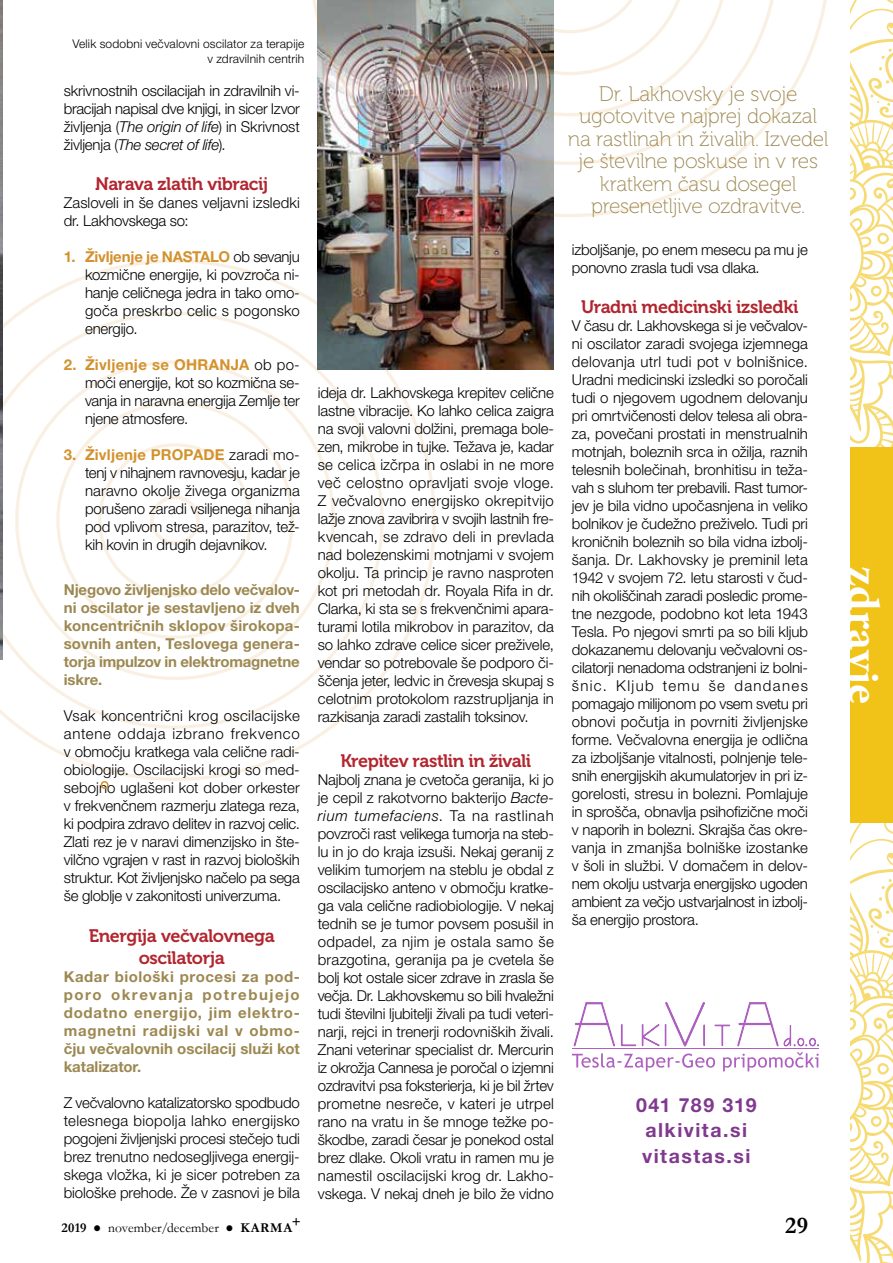
<style>
.page{position:relative;width:893px;height:1263px;background:#fff}
.page>*{position:absolute;margin:0;border:0;box-sizing:border-box;transform-origin:0 0}
.t1{font:700 45px "Minion Pro";letter-spacing:.005em;color:#fff}
.t2{font:700 24px "Garamond";color:#000}
.t3{font:21px/22.5px "Museo 100";letter-spacing:-.02em;color:#9c8852;text-align:center}
.t4{font:700 19.5px/25.5px "Helvetica Neue LT Pro";letter-spacing:.075em;color:#80398e;text-align:center}
.t5{font:18px/22.5px "Museo 700";letter-spacing:-.025em;color:#b1262f;text-align:center}
.t6{font:300 15px/18px "Helvetica Neue LT Pro";letter-spacing:-.01em;color:#000;text-align:justify}
.t7{font:700 15px/18px "Helvetica Neue LT Pro";letter-spacing:-.005em;color:#9c8852;text-align:justify}
.t8{font:13.5px "Garamond";letter-spacing:.01em;color:#000}
.t9{font:300 12px/14.4px "Helvetica Neue LT Pro";letter-spacing:.015em;color:#000;text-align:right}
.s1{font-style:italic}
.s2{font-weight:700;color:#d3922e}
.s3{font-weight:700}
</style>
<div class="page">
<div style="left:850px;top:447px;width:43px;height:376px;background:#f1c319"></div>
<svg style="left:850px;top:823px;width:43px;height:440px"></svg>
<svg style="left:850px;top:0;width:43px;height:447px"></svg>
<svg style="left:0;top:259px;width:436px;height:522px"></svg>
<img style="left:0;top:0;width:2px;height:659px">
<img style="left:317px;top:217px;width:237px;height:153px">
<div style="left:101px;top:781px;width:8px;height:8px;border:2px solid #d3922e;border-radius:50%"></div>
<img style="left:312px;top:0;width:515px;height:217px">
<svg style="left:572px;top:1002px;width:247px;height:69px"></svg>
<p class="t9" style="left:72px;top:37px;width:233px">Velik sodobni večvalovni oscilator za terapije v zdravilnih centrih</p>
<p class="t6" style="left:64px;top:81px;width:238px">skrivnostnih oscilacijah in zdravilnih vi&shy;bracijah napisal dve knjigi, in sicer Izvor življenja (<span class="s1">The origin of life</span>) in Skrivnost življenja (<span class="s1">The secret of life</span>).</p>
<p class="t5" style="left:95px;top:173px;width:175px">Narava zlatih vibracij</p>
<p class="t6" style="left:64px;top:194px;width:238px">Zasloveli in še danes veljavni izsledki dr. Lakhovskega so:</p>
<p class="t6" style="left:85px;top:248px;width:216px;text-indent:-21px"><span class="s2">1. Življenje je NASTALO</span> ob sevanju kozmične energije, ki povzroča ni&shy;hanje celičnega jedra in tako omo&shy;goča preskrbo celic s pogonsko energijo.</p>
<p class="t6" style="left:85px;top:356px;width:216px;text-indent:-21px"><span class="s2">2. Življenje se OHRANJA</span> ob po&shy;moči energije, kot so kozmična se&shy;vanja in naravna energija Zemlje ter njene atmosfere.</p>
<p class="t6" style="left:85px;top:446px;width:216px;text-indent:-21px"><span class="s2">3. Življenje PROPADE</span> zaradi mo&shy;tenj v nihajnem ravnovesju, kadar je naravno okolje živega organizma porušeno zaradi vsiljenega nihanja pod vplivom stresa, parazitov, tež&shy;kih kovin in drugih dejavnikov.</p>
<p class="t7" style="left:64px;top:581px;width:238px">Njegovo življenjsko delo večvalov&shy;ni oscilator je sestavljeno iz dveh koncentričnih sklopov širokopa&shy;sovnih anten, Teslovega genera&shy;torja impulzov in elektromagnetne iskre.</p>
<p class="t6" style="left:64px;top:707px;width:238px">Vsak koncentrični krog oscilacijske antene oddaja izbrano frekvenco v območju kratkega vala celične radi&shy;obiologije. Oscilacijski krogi so med&shy;sebojno uglašeni kot dober orkester v frekvenčnem razmerju zlatega reza, ki podpira zdravo delitev in razvoj celic.<br>Zlati rez je v naravi dimenzijsko in šte&shy;vilčno vgrajen v rast in razvoj bioloških struktur. Kot življenjsko načelo pa sega še globlje v zakonitosti univerzuma.</p>
<p class="t5" style="left:89px;top:925px;width:188px">Energija večvalovnega oscilatorja</p>
<p class="t7" style="left:64px;top:968px;width:238px">Kadar biološki procesi za pod&shy;poro okrevanja potrebujejo dodatno energijo, jim elektro&shy;magnetni radijski val v obmo&shy;čju večvalovnih oscilacij služi kot katalizator.</p>
<p class="t6" style="left:64px;top:1094px;width:238px">Z večvalovno katalizatorsko spodbudo telesnega biopolja lahko energijsko pogojeni življenjski procesi stečejo tudi brez trenutno nedosegljivega energij&shy;skega vložka, ki je sicer potreben za biološke prehode. Že v zasnovi je bila</p>
<p class="t8" style="left:61px;top:1218px;width:241px"><span class="s3">2019</span> ● november/december ● <span class="s3">KARMA</span><sup>+</sup></p>
<p class="t6" style="left:318px;top:383px;width:238px">ideja dr. Lakhovskega krepitev celične lastne vibracije. Ko lahko celica zaigra na svoji valovni dolžini, premaga bole&shy;zen, mikrobe in tujke. Težava je, kadar se celica izčrpa in oslabi in ne more več celostno opravljati svoje vloge.<br>Z večvalovno energijsko okrepitvijo lažje znova zavibrira v svojih lastnih fre&shy;kvencah, se zdravo deli in prevlada nad bolezenskimi motnjami v svojem okolju. Ta princip je ravno nasproten kot pri metodah dr. Royala Rifa in dr.<br>Clarka, ki sta se s frekvenčnimi apara&shy;turami lotila mikrobov in parazitov, da so lahko zdrave celice sicer preživele, vendar so potrebovale še podporo či&shy;ščenja jeter, ledvic in črevesja skupaj s celotnim protokolom razstrupljanja in razkisanja zaradi zastalih toksinov.</p>
<p class="t5" style="left:340px;top:750px;width:192px">Krepitev rastlin in živali</p>
<p class="t6" style="left:318px;top:770px;width:238px">Najbolj znana je cvetoča geranija, ki jo je cepil z rakotvorno bakterijo <span class="s1">Bacte&shy;rium tumefaciens</span>. Ta na rastlinah povzroči rast velikega tumorja na steb&shy;lu in jo do kraja izsuši. Nekaj geranij z velikim tumorjem na steblu je obdal z oscilacijsko anteno v območju kratke&shy;ga vala celične radiobiologije. V nekaj tednih se je tumor povsem posušil in odpadel, za njim je ostala samo še brazgotina, geranija pa je cvetela še bolj kot ostale sicer zdrave in zrasla še večja. Dr. Lakhovskemu so bili hvaležni tudi številni ljubitelji živali pa tudi veteri&shy;narji, rejci in trenerji rodovniških živali.<br>Znani veterinar specialist dr. Mercurin iz okrožja Cannesa je poročal o izjemni ozdravitvi psa foksterierja, ki je bil žrtev prometne nesreče, v kateri je utrpel rano na vratu in še mnoge težke po&shy;škodbe, zaradi česar je ponekod ostal brez dlake. Okoli vratu in ramen mu je namestil oscilacijski krog dr. Lakho&shy;vskega. V nekaj dneh je bilo že vidno</p>
<h3 class="t3" style="left:568px;top:83px;width:262px">Dr. Lakhovsky je svoje ugotovitve najprej dokazal na rastlinah in živalih. Izvedel je številne poskuse in v res kratkem času dosegel presenetljive ozdravitve.</h3>
<p class="t6" style="left:572px;top:240px;width:238px">izboljšanje, po enem mesecu pa mu je ponovno zrasla tudi vsa dlaka.</p>
<p class="t5" style="left:581px;top:296px;width:219px">Uradni medicinski izsledki</p>
<p class="t6" style="left:572px;top:316px;width:238px">V času dr. Lakhovskega si je večvalov&shy;ni oscilator zaradi svojega izjemnega delovanja utrl tudi pot v bolnišnice.<br>Uradni medicinski izsledki so poročali tudi o njegovem ugodnem delovanju pri omrtvičenosti delov telesa ali obra&shy;za, povečani prostati in menstrualnih motnjah, boleznih srca in ožilja, raznih telesnih bolečinah, bronhitisu in teža&shy;vah s sluhom ter prebavili. Rast tumor&shy;jev je bila vidno upočasnjena in veliko bolnikov je čudežno preživelo. Tudi pri kroničnih boleznih so bila vidna izbolj&shy;šanja. Dr. Lakhovsky je preminil leta 1942 v svojem 72. letu starosti v čud&shy;nih okoliščinah zaradi posledic prome&shy;tne nezgode, podobno kot leta 1943<br>Tesla. Po njegovi smrti pa so bili kljub dokazanemu delovanju večvalovni os&shy;cilatorji nenadoma odstranjeni iz bolni&shy;šnic. Kljub temu še dandanes pomagajo milijonom po vsem svetu pri obnovi počutja in povrniti življenjske forme. Večvalovna energija je odlična za izboljšanje vitalnosti, polnjenje tele&shy;snih energijskih akumulatorjev in pri iz&shy;gorelosti, stresu in bolezni. Pomlajuje in sprošča, obnavlja psihofizične moči v naporih in bolezni. Skrajša čas okre&shy;vanja in zmanjša bolniške izostanke v šoli in službi. V domačem in delov&shy;nem okolju ustvarja energijsko ugoden ambient za večjo ustvarjalnost in izbolj&shy;ša energijo prostora.</p>
<h1 class="t1" style="left:895px;top:566px;width:139px;rotate:90deg">zdravje</h1>
<h3 class="t4" style="left:636px;top:1092px;width:122px">041 789 319 alkivita.si vitastas.si</h3>
<h2 class="t2" style="left:785px;top:1209px;width:24px">29</h2>
</div>
